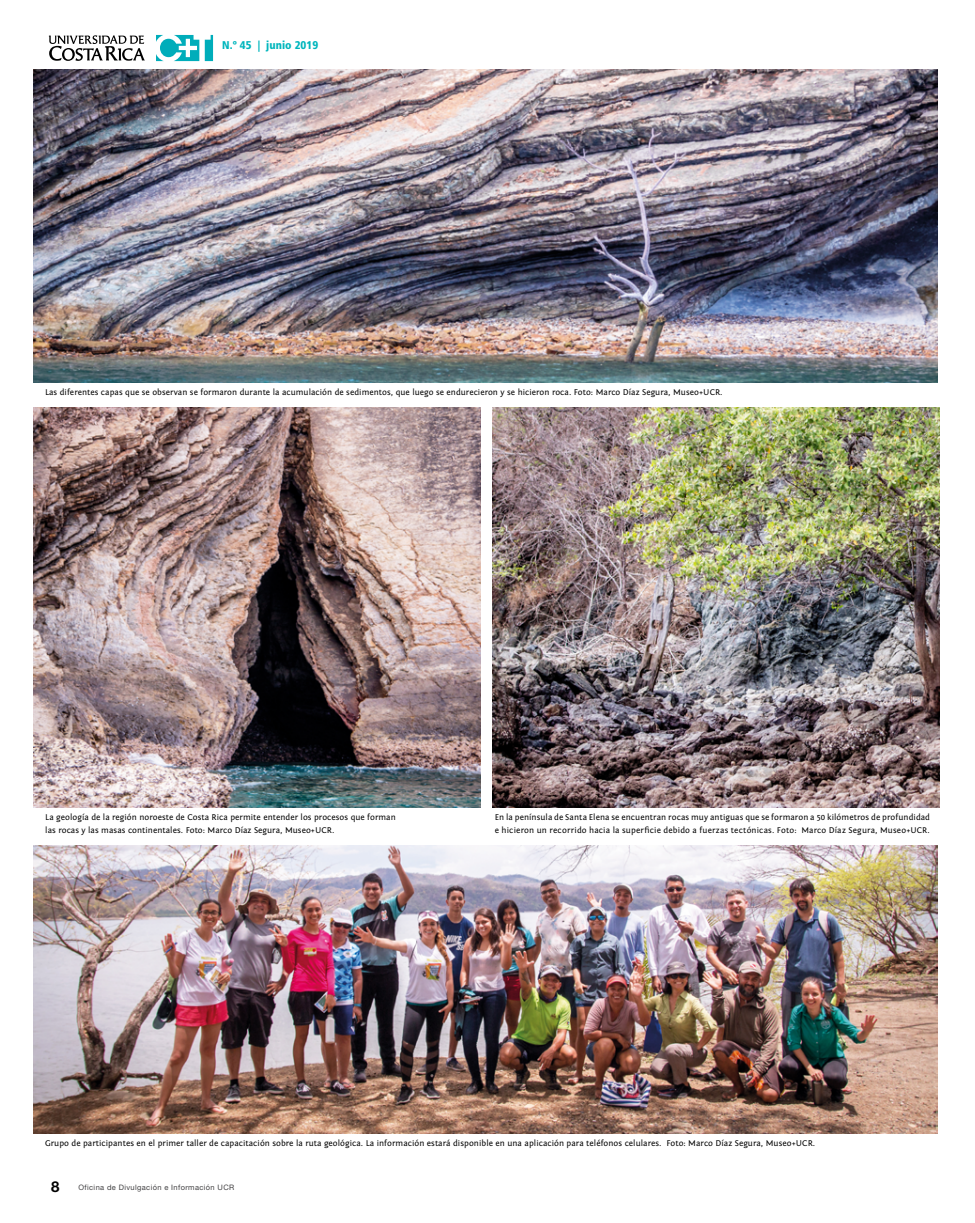
<style>
.page{position:relative;width:975px;height:1223px;background:#fff}
.page>*{position:absolute;margin:0;border:0;box-sizing:border-box;transform-origin:0 0}
.t1{font:700 15px "Helvetica Neue LT Std";color:#000}
.t2{font:900 condensed 11.25px "Frutiger LT Std";letter-spacing:.005em;color:#00b6bd}
.t3{font:8.75px/12.5px "Fontin Sans";letter-spacing:.005em;color:#000}
.t4{font:8.62px "Fontin Sans";letter-spacing:.02em;color:#000}
.t5{font:7.5px "Helvetica Neue LT Std";letter-spacing:.05em;color:#414042}
.s1{font-size:8.75px}
</style>
<div class="page">
<svg style="left:156px;top:35px;width:43px;height:26px"></svg>
<svg style="left:205px;top:35px;width:8px;height:26px"></svg>
<svg style="left:49px;top:35px;width:96px;height:26px"></svg>
<img style="left:34px;top:69px;width:903px;height:313px">
<img style="left:34px;top:845px;width:903px;height:287px">
<img style="left:34px;top:408px;width:446px;height:400px">
<img style="left:493px;top:408px;width:446px;height:400px">
<p class="t2" style="left:222px;top:39px;width:98px">N.º 45 | junio 2019</p>
<p class="t3" style="left:45px;top:386px;width:679px">Las diferentes capas que se observan se formaron durante la acumulación de sedimentos, que luego se endurecieron y se hicieron roca. Foto: Marco Díaz Segura, Museo+UCR.</p>
<p class="t3" style="left:45px;top:811px;width:352px">La geología de la región noroeste de Costa Rica permite entender los procesos que forman las rocas y las masas continentales. Foto: Marco Díaz Segura, Museo+UCR.</p>
<p class="t3" style="left:495px;top:811px;width:436px">En la península de Santa Elena se encuentran rocas muy antiguas que se formaron a 50 kilómetros de profundidad</p>
<p class="t4" style="left:495px;top:825px;width:436px"><span class="s1">e hicieron un recorrido hacia la superficie debido</span> a fuerzas tectónicas. Foto: Marco Díaz Segura, Museo+UCR.</p>
<p class="t3" style="left:45px;top:1136px;width:771px">Grupo de participantes en el primer taller de capacitación sobre la ruta geológica. La información estará disponible en una aplicación para teléfonos celulares. Foto: Marco Díaz Segura, Museo+UCR.</p>
<h1 class="t1" style="left:51px;top:1177px;width:10px">8</h1>
<p class="t5" style="left:78px;top:1182px;width:157px">Oficina de Divulgación e Información UCR</p>
</div>
